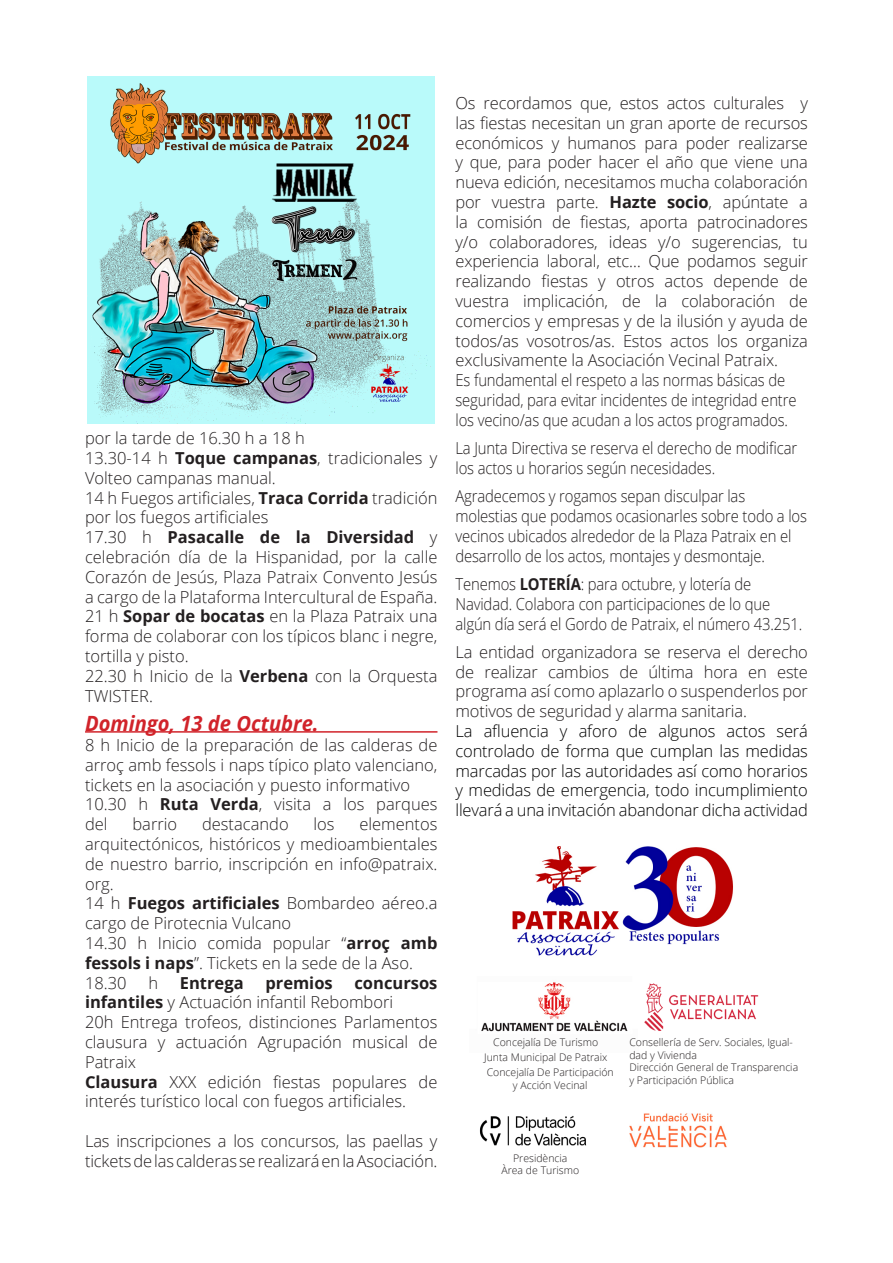
<style>
.page{position:relative;width:893px;height:1263px;background:#fff}
.page>*{position:absolute;margin:0;border:0;box-sizing:border-box;transform-origin:0 0}
.Día_fiestas{font:italic 700 21px "Open Sans";color:#d1232a;scale:.96 1}
.Texto_fiestas{font:300 16.5px/19.8px "Open Sans";color:#231f20}
.texto_saluda{font:300 16.5px/19.8px "Open Sans";letter-spacing:-.01em;color:#231f20;scale:.9 1}
.Texto_fiestas-2{font:300 16.5px/19.8px "Open Sans";letter-spacing:-.01em;color:#000;text-align:justify}
.Texto_fiestas-3{font:700 16.5px "Open Sans";color:#231f20}
.sumario2{font:300 10.5px/12.6px "Open Sans";color:#231f20}
.s1{font-weight:700}
</style>
<div class="page">
<hr style="left:85px;top:731px;width:352px;height:2px;background:#d1232a">
<img style="left:512px;top:846px;width:221px;height:110px">
<div style="left:469px;top:976px;width:169px;height:77px;background:#fbfdf8"></div>
<img style="left:481px;top:982px;width:147px;height:50px">
<img style="left:644px;top:983px;width:115px;height:48px">
<img style="left:479px;top:1116px;width:108px;height:30px">
<img style="left:629px;top:1113px;width:98px;height:35px">
<img style="left:88px;top:77px;width:347px;height:346px">
<p class="Texto_fiestas" style="left:85px;top:428px;width:221px">por la tarde de 16.30 h a 18 h</p>
<p class="Texto_fiestas" style="left:85px;top:448px;width:354px">13.30-14 h <span class="s1">Toque campanas</span>, tradicionales y<br>Volteo campanas manual.</p>
<p class="Texto_fiestas" style="left:85px;top:487px;width:354px">14 h Fuegos artificiales, <span class="s1">Traca Corrida</span> tradición por los fuegos artificiales</p>
<p class="Texto_fiestas" style="left:85px;top:527px;width:354px;text-align:justify">17.30 h <span class="s1">Pasacalle de la Diversidad</span> y celebración día de la Hispanidad, por la calle Corazón de Jesús, Plaza Patraix Convento Jesús a cargo de la Plataforma Intercultural de España.</p>
<p class="Texto_fiestas" style="left:85px;top:606px;width:354px;text-align:justify">21 h <span class="s1">Sopar de bocatas</span> en la Plaza Patraix una forma de colaborar con los típicos blanc i negre, tortilla y pisto.</p>
<p class="Texto_fiestas" style="left:85px;top:665px;width:354px">22.30 h Inicio de la <span class="s1">Verbena</span> con la Orquesta<br>TWISTER.</p>
<p class="Día_fiestas" style="left:85px;top:709px;width:245px">Domingo, 13 de Octubre.</p>
<p class="Texto_fiestas" style="left:85px;top:735px;width:354px;text-align:justify">8 h Inicio de la preparación de las calderas de arroç amb fessols i naps típico plato valenciano, tickets en la asociación y puesto informativo</p>
<p class="Texto_fiestas" style="left:85px;top:794px;width:354px">10.30 h <span class="s1">Ruta Verda</span>, visita a los parques del</p>
<p class="Texto_fiestas" style="left:85px;top:814px;width:354px;text-align:justify;text-indent:274px">elementos arquitectónicos, históricos y medioambientales de nuestro barrio, inscripción en info@patraix. org.</p>
<p class="Texto_fiestas" style="left:85px;top:893px;width:354px">14 h <span class="s1">Fuegos artificiales</span> Bombardeo aéreo.a cargo de Pirotecnia Vulcano</p>
<p class="Texto_fiestas" style="left:85px;top:933px;width:354px">14.30 h Inicio comida popular “<span class="s1">arroç amb fessols i naps</span>”. Tickets en la sede de la Aso.</p>
<p class="Texto_fiestas" style="left:85px;top:972px;width:43px">18.30</p>
<p class="Texto_fiestas" style="left:148px;top:972px;width:11px">h</p>
<p class="Texto_fiestas-3" style="left:180px;top:971px;width:65px">Entrega</p>
<p class="Texto_fiestas-3" style="left:265px;top:971px;width:69px">premios</p>
<p class="Texto_fiestas" style="left:132px;top:814px;width:46px">barrio</p>
<p class="Texto_fiestas" style="left:202px;top:814px;width:88px">destacando</p>
<p class="Texto_fiestas" style="left:313px;top:814px;width:23px">los</p>
<p class="Texto_fiestas" style="left:85px;top:972px;width:354px;text-indent:269px"><span class="s1">concursos infantiles</span> y Actuación infantil Rebombori</p>
<p class="Texto_fiestas" style="left:85px;top:1012px;width:354px;text-align:justify">20h Entrega trofeos, distinciones Parlamentos clausura y actuación Agrupación musical de Patraix</p>
<p class="Texto_fiestas" style="left:85px;top:1071px;width:354px"><span class="s1">Clausura</span> XXX edición fiestas populares de interés turístico local con fuegos artificiales.</p>
<p class="Texto_fiestas" style="left:85px;top:1131px;width:354px">Las inscripciones a los concursos, las paellas y tickets de las calderas se realizará en la Asociación.</p>
<p class="Texto_fiestas" style="left:455px;top:93px;width:354px;text-align:justify">Os recordamos que, estos actos culturales y las fiestas necesitan un gran aporte de recursos económicos y humanos para poder realizarse y que, para poder hacer el año que viene una nueva edición, necesitamos mucha colaboración por vuestra parte. <span class="s1">Hazte socio</span>, apúntate a la comisión de fiestas, aporta patrocinadores y/o colaboradores, ideas y/o sugerencias, tu experiencia laboral, etc… Que podamos seguir realizando fiestas y otros actos depende de vuestra implicación, de la colaboración de comercios y empresas y de la ilusión y ayuda de todos/as vosotros/as. Estos actos los organiza exclusivamente la Asociación Vecinal Patraix.</p>
<p class="texto_saluda" style="left:455px;top:370px;width:380px">Es fundamental el respeto a las normas básicas de seguridad, para evitar incidentes de integridad entre los vecino/as que acudan a los actos programados.</p>
<p class="texto_saluda" style="left:455px;top:438px;width:381px">La Junta Directiva se reserva el derecho de modificar los actos u horarios según necesidades.</p>
<p class="texto_saluda" style="left:455px;top:486px;width:392px">Agradecemos y rogamos sepan disculpar las molestias que podamos ocasionarles sobre todo a los vecinos ubicados alrededor de la Plaza Patraix en el desarrollo de los actos, montajes y desmontaje.</p>
<p class="texto_saluda" style="left:455px;top:574px;width:387px">Tenemos <span class="s1">LOTERÍA</span>: para octubre, y lotería de<br>Navidad. Colabora con participaciones de lo que algún día será el Gordo de Patraix, el número 43.251.</p>
<p class="Texto_fiestas" style="left:455px;top:641px;width:354px;text-align:justify">La entidad organizadora se reserva el derecho de realizar cambios de última hora en este programa así como aplazarlo o suspenderlos por motivos de seguridad y alarma sanitaria.</p>
<p class="Texto_fiestas-2" style="left:455px;top:721px;width:354px">La afluencia y aforo de algunos actos será controlado de forma que cumplan las medidas marcadas por las autoridades así como horarios y medidas de emergencia, todo incumplimiento llevará a una invitación abandonar dicha actividad</p>
<p class="sumario2" style="left:493px;top:1036px;width:106px">Concejalía De Turismo</p>
<p class="sumario2" style="left:484px;top:1051px;width:125px">Junta Municipal De Patraix</p>
<p class="sumario2" style="left:487px;top:1066px;width:129px">Concejalía De Participación</p>
<p class="sumario2" style="left:513px;top:1078px;width:76px">y Acción Vecinal</p>
<p class="sumario2" style="left:629px;top:1036px;width:165px">Consellería de Serv. Sociales, Igual&shy;dad y Vivienda</p>
<p class="sumario2" style="left:629px;top:1061px;width:170px">Dirección General de Transparencia y Participación Pública</p>
<p class="sumario2" style="left:513px;top:1151px;width:56px">Presidència</p>
<p class="sumario2" style="left:501px;top:1164px;width:79px">Àrea de Turismo</p>
</div>
